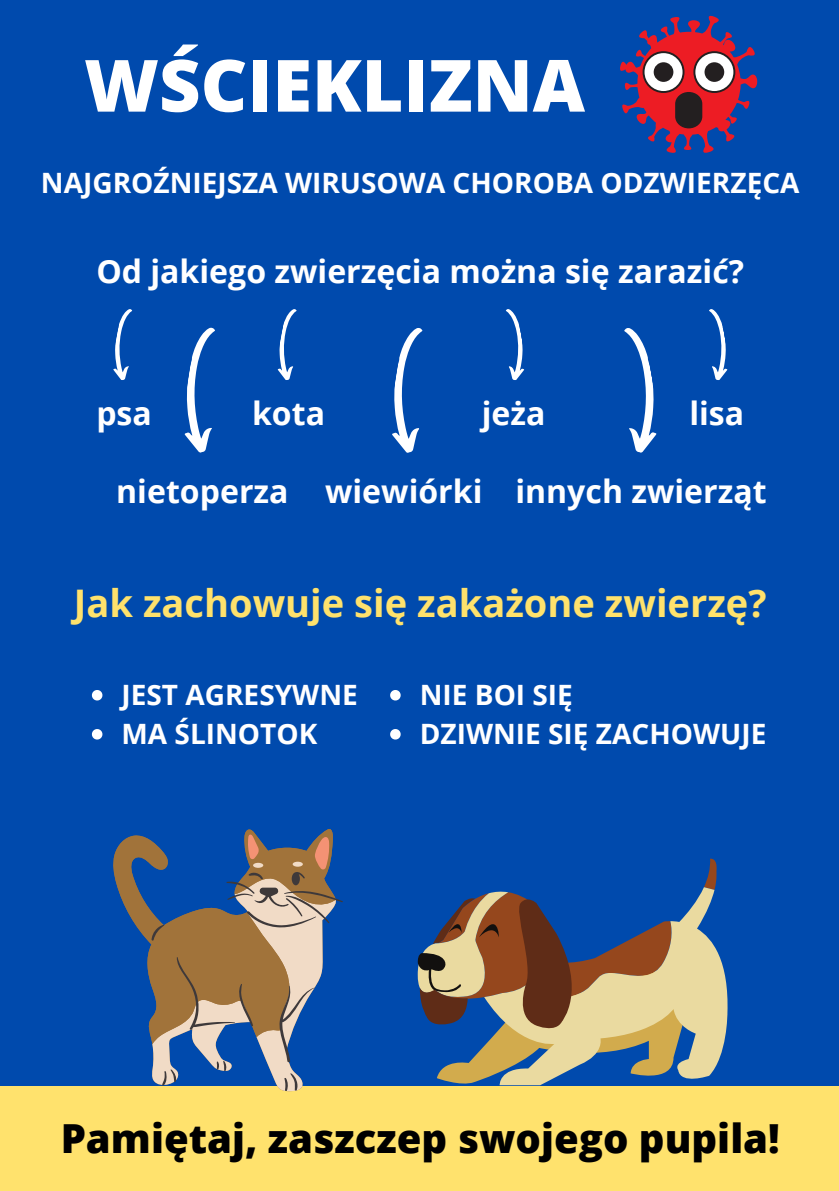
<style>
.page{position:relative;width:839px;height:1191px;background:#fff}
.page>*{position:absolute;margin:0;border:0;box-sizing:border-box;transform-origin:0 0}
.t1{font:800 72px "Open Sans";color:#fff}
.t2{font:800 40px "Open Sans";color:#000}
.t3{font:700 38px "Open Sans";color:#ffe26c}
.t4{font:700 32px "Open Sans";color:#fff}
.t5{font:700 28px "Open Sans";color:#fff}
</style>
<div class="page">
<div style="left:0;top:0;width:838px;height:1086px;background:#004aad"></div>
<svg style="left:619px;top:14px;width:138px;height:140px;background:#643671"></svg>
<div style="left:643px;top:52px;width:40px;height:40px;background:#fff;border-radius:50%"></div>
<div style="left:642px;top:51px;width:42px;height:42px;border:2px solid #231f20;border-radius:50%"></div>
<div style="left:653px;top:62px;width:20px;height:20px;background:#231f20;border-radius:50%"></div>
<div style="left:694px;top:52px;width:40px;height:40px;background:#fff;border-radius:50%"></div>
<div style="left:693px;top:51px;width:42px;height:42px;border:2px solid #231f20;border-radius:50%"></div>
<div style="left:704px;top:62px;width:20px;height:20px;background:#231f20;border-radius:50%"></div>
<div style="left:675px;top:92px;width:27px;height:36px;background:#231f20;border-radius:13px"></div>
<svg style="left:611px;top:325px;width:53px;height:129px;background:#2967ba"></svg>
<svg style="left:109px;top:307px;width:30px;height:74px;background:#2866ba"></svg>
<svg style="left:384px;top:325px;width:51px;height:129px;background:#2a68ba"></svg>
<svg style="left:177px;top:325px;width:50px;height:129px;background:#2b68ba"></svg>
<svg style="left:273px;top:307px;width:31px;height:74px;background:#2765b9"></svg>
<svg style="left:498px;top:307px;width:30px;height:74px;background:#2967ba"></svg>
<svg style="left:702px;top:307px;width:29px;height:74px;background:#2a68ba"></svg>
<svg style="left:113px;top:1044px;width:38px;height:47px;background:#1b5aa6"></svg>
<svg style="left:113px;top:829px;width:223px;height:215px;background:#255392"></svg>
<svg style="left:247px;top:835px;width:82px;height:35px;background:#866d62"></svg>
<div style="left:253px;top:863px;width:10px;height:5px;background:#f1dbc6;border-radius:50%"></div>
<div style="left:292px;top:862px;width:11px;height:5px;background:#f1dbc6;border-radius:50%"></div>
<svg style="left:151px;top:871px;width:192px;height:220px;background:#797d85"></svg>
<div style="left:435px;top:857px;width:283px;height:30px;background:#004aad"></div>
<svg style="left:417px;top:887px;width:310px;height:198px;background:#6d8da6"></svg>
<svg style="left:417px;top:895px;width:282px;height:192px;background:#7e7c78"></svg>
<svg style="left:92px;top:690px;width:10px;height:11px"></svg>
<svg style="left:92px;top:729px;width:10px;height:11px"></svg>
<svg style="left:390px;top:690px;width:10px;height:11px"></svg>
<svg style="left:390px;top:729px;width:10px;height:11px"></svg>
<p class="t1" style="left:84px;top:35px;width:502px">WŚCIEKLIZNA</p>
<p class="t5" style="left:41px;top:163px;width:760px">NAJGROŹNIEJSZA WIRUSOWA CHOROBA ODZWIERZĘCA</p>
<p class="t4" style="left:96px;top:249px;width:649px">Od jakiego zwierzęcia można się zarazić?</p>
<p class="t4" style="left:96px;top:391px;width:57px">psa</p>
<p class="t4" style="left:252px;top:391px;width:74px">kota</p>
<p class="t4" style="left:481px;top:391px;width:65px">jeża</p>
<p class="t4" style="left:689px;top:391px;width:56px">lisa</p>
<p class="t4" style="left:116px;top:469px;width:174px">nietoperza</p>
<p class="t4" style="left:325px;top:469px;width:159px">wiewiórki</p>
<p class="t4" style="left:515px;top:469px;width:253px">innych zwierząt</p>
<p class="t3" style="left:74px;top:577px;width:694px">Jak zachowuje się zakażone zwierzę?</p>
<p class="t5" style="left:121px;top:675px;width:238px">JEST AGRESYWNE</p>
<p class="t5" style="left:121px;top:714px;width:197px">MA ŚLINOTOK</p>
<p class="t5" style="left:420px;top:675px;width:155px">NIE BOI SIĘ</p>
<p class="t5" style="left:420px;top:714px;width:348px">DZIWNIE SIĘ ZACHOWUJE</p>
<p class="t2" style="left:61px;top:1110px;width:720px">Pamiętaj, zaszczep swojego pupila!</p>
</div>
